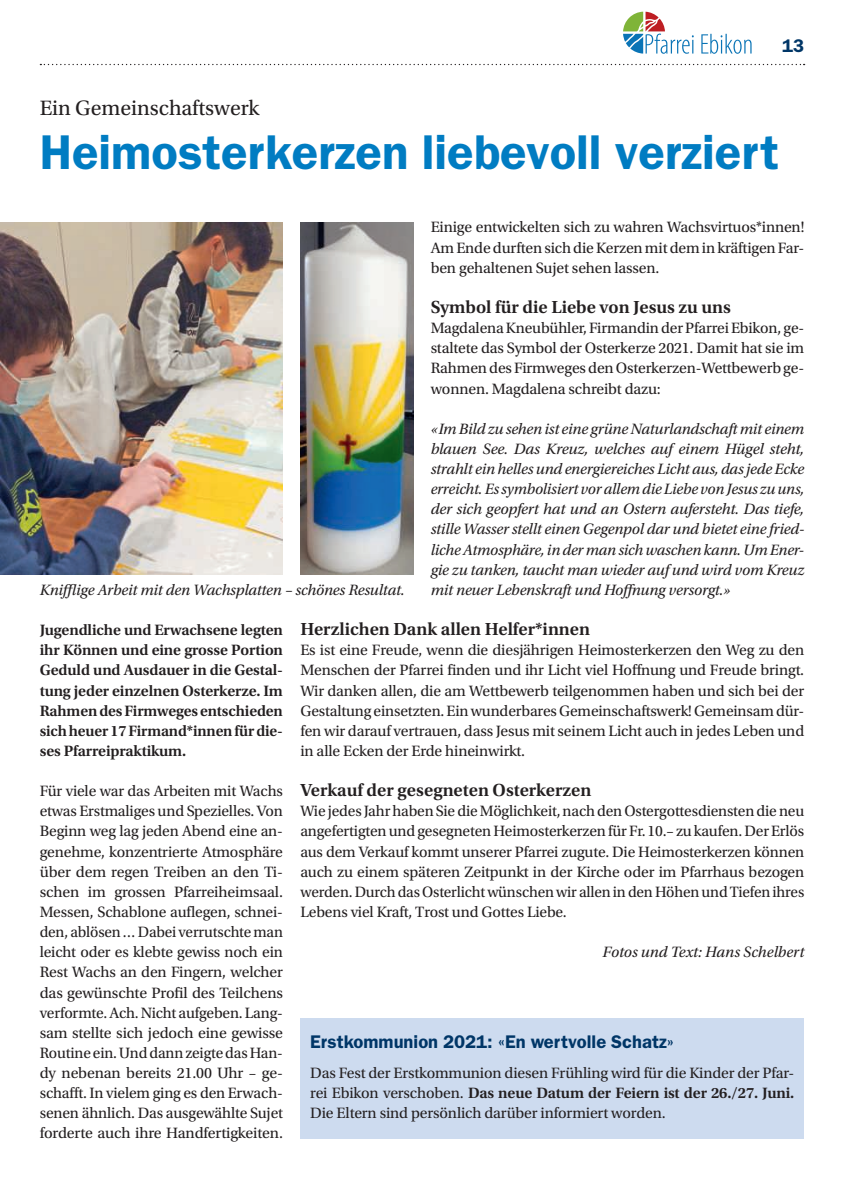
<style>
.page{position:relative;width:844px;height:1191px;background:#fff}
.page>*{position:absolute;margin:0;border:0;box-sizing:border-box;transform-origin:0 0}
.t1{font:600 49px "ITC Franklin Gothic Std";color:#007cc2}
.t2{font:21.88px "Utopia Std";color:#231f20}
.t3{font:600 18.38px "Utopia Std";color:#231f20}
.t4{font:600 18.38px "ITC Franklin Gothic Std";color:#003667}
.t5{font:15.75px/20.1px "Utopia Std";letter-spacing:-.01em;color:#231f20;text-align:justify}
.t6{font:italic 15.75px/20.1px "Utopia Std";letter-spacing:-.01em;color:#231f20;text-align:justify}
.t7{font:600 15.75px/20.1px "Utopia Std";letter-spacing:-.01em;color:#231f20;text-align:justify}
.s1{font-weight:600}
</style>
<div class="page">
<svg style="left:623px;top:12px;width:70px;height:42px"></svg>
<svg style="left:701px;top:34px;width:50px;height:20px"></svg>
<svg style="left:40px;top:64px;width:764px;height:1px"></svg>
<div style="left:300px;top:1017px;width:504px;height:121px;background:#cddbef"></div>
<img style="left:300px;top:222px;width:113px;height:352px">
<img style="left:0;top:222px;width:283px;height:352px">
<p class="t4" style="left:781px;top:35px;width:24px">13</p>
<h2 class="t2" style="left:40px;top:96px;width:221px">Ein Gemeinschaftswerk</h2>
<h1 class="t1" style="left:40px;top:123px;width:740px">Heimosterkerzen liebevoll verziert</h1>
<p class="t5" style="left:430px;top:217px;width:375px">Einige entwickelten sich zu wahren Wachsvirtuos*innen!<br>Am Ende durften sich die Kerzen mit dem in kräftigen Far&shy;ben gehaltenen Sujet sehen lassen.</p>
<p class="t3" style="left:430px;top:297px;width:302px">Symbol für die Liebe von Jesus zu uns</p>
<p class="t5" style="left:430px;top:318px;width:375px">Magdalena Kneubühler, Firmandin der Pfarrei Ebikon, ge&shy;staltete das Symbol der Osterkerze 2021. Damit hat sie im Rahmen des Firmweges den Osterkerzen-Wettbewerb ge&shy;wonnen. Magdalena schreibt dazu:</p>
<p class="t6" style="left:430px;top:419px;width:375px">«Im Bild zu sehen ist eine grüne Naturlandschaft mit einem blauen See. Das Kreuz, welches auf einem Hügel steht, strahlt ein helles und energiereiches Licht aus, das jede Ecke erreicht. Es symbolisiert vor allem die Liebe von Jesus zu uns, der sich geopfert hat und an Ostern aufersteht. Das tiefe, stille Wasser stellt einen Gegenpol dar und bietet eine fried&shy;liche Atmosphäre, in der man sich waschen kann. Um Ener&shy;gie zu tanken, taucht man wieder auf und wird vom Kreuz mit neuer Lebenskraft und Hoffnung versorgt.»</p>
<p class="t3" style="left:300px;top:619px;width:291px">Herzlichen Dank allen Helfer*innen</p>
<p class="t5" style="left:300px;top:640px;width:505px">Es ist eine Freude, wenn die diesjährigen Heimosterkerzen den Weg zu den Menschen der Pfarrei finden und ihr Licht viel Hoffnung und Freude bringt.<br>Wir danken allen, die am Wettbewerb teilgenommen haben und sich bei der Gestaltung einsetzten. Ein wunderbares Gemeinschaftswerk! Gemeinsam dür&shy;fen wir darauf vertrauen, dass Jesus mit seinem Licht auch in jedes Leben und in alle Ecken der Erde hineinwirkt.</p>
<p class="t3" style="left:300px;top:780px;width:292px">Verkauf der gesegneten Osterkerzen</p>
<p class="t5" style="left:300px;top:801px;width:505px">Wie jedes Jahr haben Sie die Möglichkeit, nach den Ostergottesdiensten die neu angefertigten und gesegneten Heimosterkerzen für Fr. 10.– zu kaufen. Der Erlös aus dem Verkauf kommt unserer Pfarrei zugute. Die Heimosterkerzen können auch zu einem späteren Zeitpunkt in der Kirche oder im Pfarrhaus bezogen werden. Durch das Osterlicht wünschen wir allen in den Höhen und Tiefen ihres Lebens viel Kraft, Trost und Gottes Liebe.</p>
<p class="t6" style="left:602px;top:942px;width:203px">Fotos und Text: Hans Schelbert</p>
<p class="t6" style="left:40px;top:580px;width:366px">Knifflige Arbeit mit den Wachsplatten – schönes Resultat.</p>
<p class="t7" style="left:40px;top:620px;width:245px">Jugendliche und Erwachsene legten ihr Können und eine grosse Portion Geduld und Ausdauer in die Gestal&shy;tung jeder einzelnen Osterkerze. Im Rahmen des Firmweges entschieden sich heuer 17 Firmand*innen für die&shy;ses Pfarreipraktikum.</p>
<p class="t5" style="left:40px;top:781px;width:245px">Für viele war das Arbeiten mit Wachs etwas Erstmaliges und Spezielles. Von Beginn weg lag jeden Abend eine an&shy;genehme, konzentrierte Atmosphäre über dem regen Treiben an den Ti&shy;schen im grossen Pfarreiheimsaal.<br>Messen, Schablone auflegen, schnei&shy;den, ablösen … Dabei verrutschte man leicht oder es klebte gewiss noch ein Rest Wachs an den Fingern, welcher das gewünschte Profil des Teilchens verformte. Ach. Nicht aufgeben. Lang&shy;sam stellte sich jedoch eine gewisse Routine ein. Und dann zeigte das Han&shy;dy nebenan bereits 21.00 Uhr – ge&shy;schafft. In vielem ging es den Erwach&shy;senen ähnlich. Das ausgewählte Sujet forderte auch ihre Handfertigkeiten.</p>
<p class="t4" style="left:310px;top:1030px;width:365px">Erstkommunion 2021: «En wertvolle Schatz»</p>
<p class="t5" style="left:310px;top:1063px;width:485px">Das Fest der Erstkommunion diesen Frühling wird für die Kinder der Pfar&shy;rei Ebikon verschoben. <span class="s1">Das neue Datum der Feiern ist der 26./27. Juni.<br></span>Die Eltern sind persönlich darüber informiert worden.</p>
</div>
